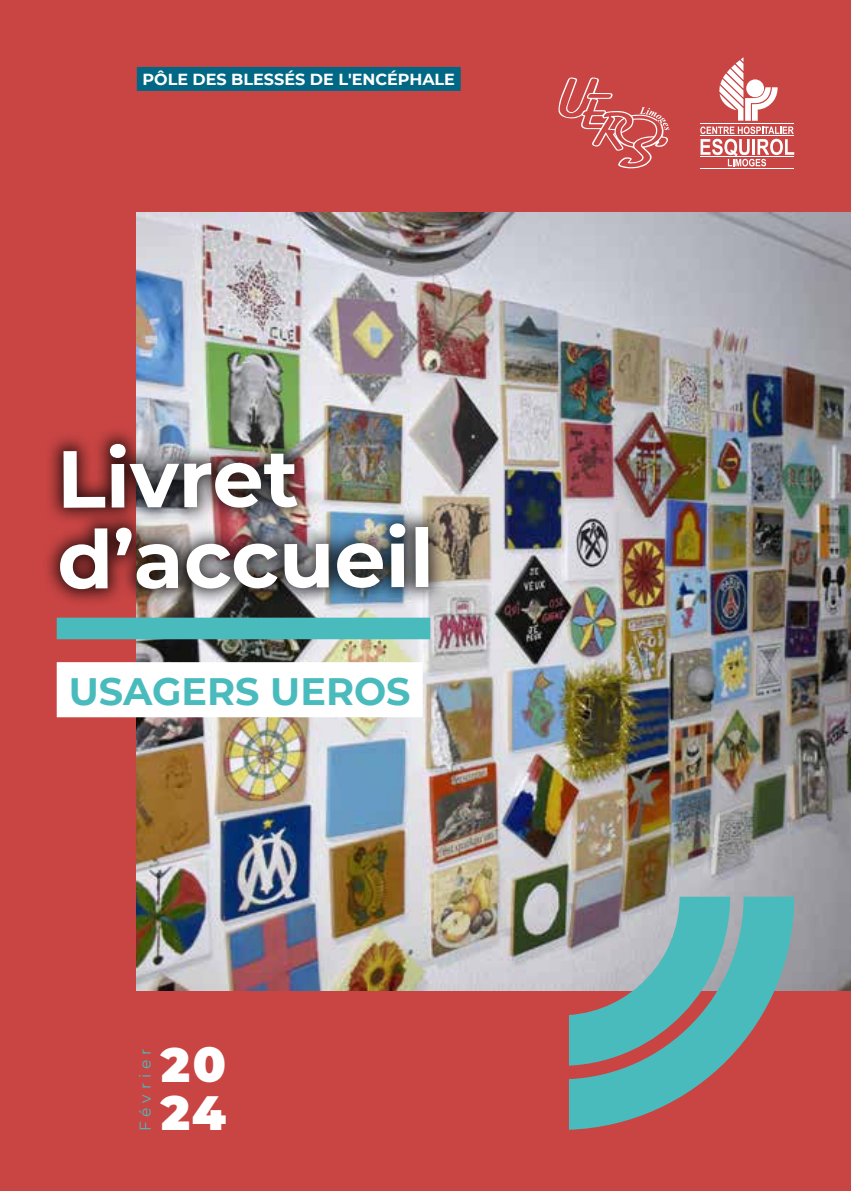
<style>
.page{position:relative;width:851px;height:1191px;background:#fff}
.page>*{position:absolute;margin:0;border:0;box-sizing:border-box;transform-origin:0 0}
.t1{font:700 80.8px/80.4px "Montserrat";letter-spacing:-.005em;color:#fff}
.t2{font:900 48px "Montserrat";color:#fff}
.t3{font:700 38.2px "Montserrat";color:#4abbbd}
.t4{font:700 16px "Montserrat";color:#fff}
.t5{font:15.6px "Montserrat";letter-spacing:.315em;color:#4abbbd}
</style>
<div class="page">
<div style="left:0;top:0;width:850px;height:1191px;background:#c84544"></div>
<hr style="left:700px;top:168px;width:94px;height:1px;background:#fff">
<svg style="left:700px;top:57px;width:94px;height:109px"></svg>
<img style="left:137px;top:212px;width:713px;height:779px">
<svg style="left:569px;top:896px;width:225px;height:233px;fill:#4abbbd"></svg>
<div style="left:57px;top:662px;width:365px;height:55px;background:#fff"></div>
<div style="left:43px;top:426px;width:404px;height:181px;background:#000;opacity:.75"></div>
<div style="left:57px;top:617px;width:373px;height:22px;background:#4abbbd"></div>
<div style="left:137px;top:67px;width:323px;height:24px;background:#006885"></div>
<svg style="left:558px;top:77px;width:111px;height:92px"></svg>
<p class="t4" style="left:142px;top:71px;width:314px">PÔLE DES BLESSÉS DE L'ENCÉPHALE</p>
<h1 class="t1" style="left:57px;top:439px;width:379px">Livret d’accueil</h1>
<h3 class="t3" style="left:69px;top:671px;width:343px">USAGERS UEROS</h3>
<p class="t5" style="left:137px;top:1131px;width:84px;rotate:-90deg">Février</p>
<h2 class="t2" style="left:161px;top:1037px;width:67px">20</h2>
<h2 class="t2" style="left:161px;top:1085px;width:67px">24</h2>
</div>
